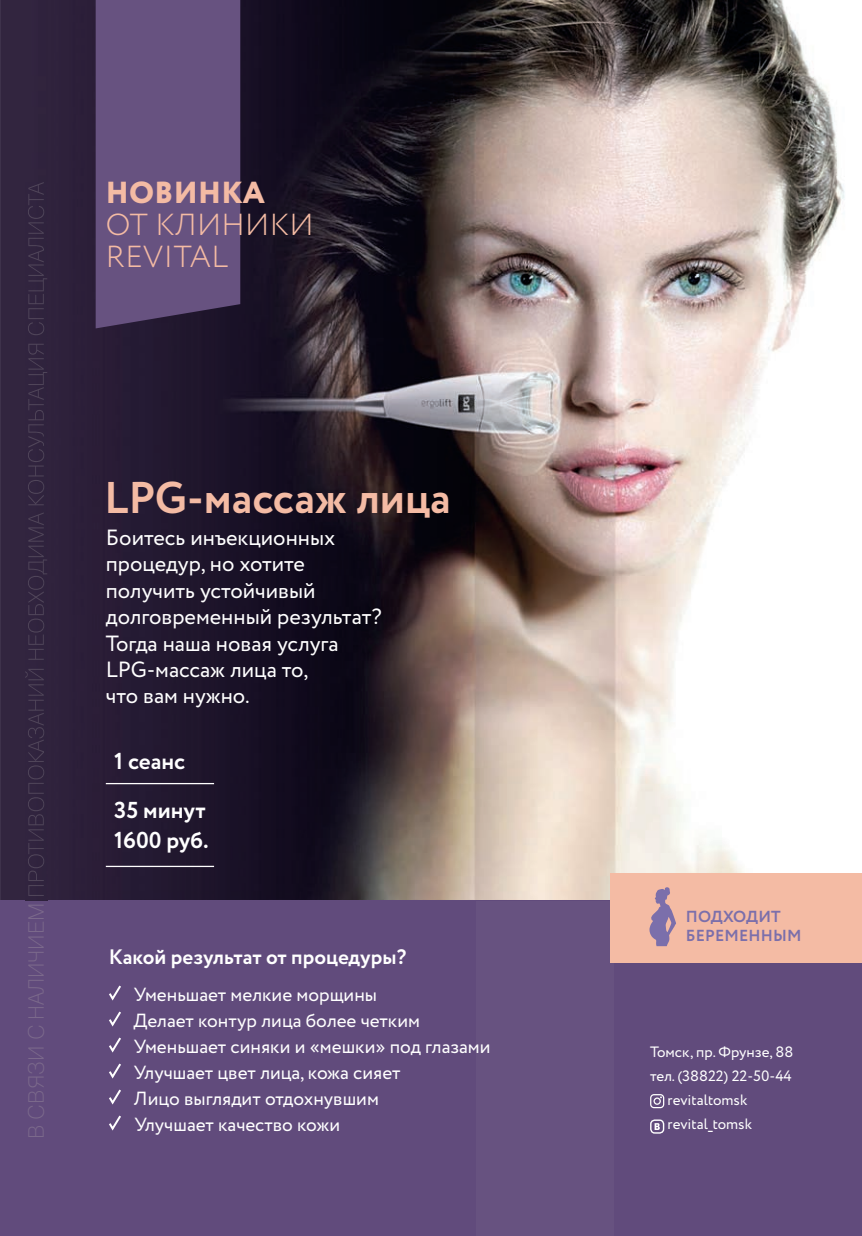
<style>
.page{position:relative;width:862px;height:1236px;background:#fff}
.page>*{position:absolute;margin:0;border:0;box-sizing:border-box;transform-origin:0 0}
.t1{font:700 44.4px "Circe";color:#f4bba4}
.t2{font:300 30.4px/32.4px "Circe";letter-spacing:.01em;color:#f4bba4}
.t3{font:800 30.4px "Circe";letter-spacing:.01em;color:#f4bba4}
.t4{font:700 23px "Circe";color:#fff}
.t5{font:22px/26.4px "Circe";color:#fff}
.t6{font:700 21px "Circe";color:#fff}
.t7{font:19px/26px "Circe";color:#fff}
.t8{font:700 16px/19.2px "Circe";letter-spacing:.01em;color:#7b6fab}
.t9{font:15px "Circe";color:#fff}
</style>
<div class="page">
<img style="left:0;top:0;width:862px;height:901px">
<div style="left:0;top:901px;width:862px;height:335px;background:#614b7c"></div>
<hr style="left:106px;top:783px;width:108px;height:1px;background:#fff">
<hr style="left:106px;top:866px;width:108px;height:1px;background:#fff">
<svg style="left:650px;top:1094px;width:14px;height:14px"></svg>
<svg style="left:654px;top:1123px;width:6px;height:7px"></svg>
<div style="left:650px;top:1119px;width:14px;height:15px;border:1px solid #fff;border-radius:4px"></div>
<img style="left:25px;top:182px;width:22px;height:719px">
<div style="left:476px;top:901px;width:138px;height:335px;background:#675280"></div>
<svg style="left:109px;top:985px;width:12px;height:16px"></svg>
<svg style="left:109px;top:1011px;width:12px;height:16px"></svg>
<svg style="left:109px;top:1037px;width:12px;height:16px"></svg>
<svg style="left:109px;top:1063px;width:12px;height:16px"></svg>
<svg style="left:109px;top:1089px;width:12px;height:16px"></svg>
<svg style="left:109px;top:1115px;width:12px;height:16px"></svg>
<div style="left:610px;top:874px;width:252px;height:89px;background:#f4bba4"></div>
<svg style="left:649px;top:887px;width:27px;height:59px"></svg>
<div style="left:96px;top:0;width:144px;height:328px;background:#675280"></div>
<h2 class="t3" style="left:106px;top:172px;width:160px">НОВИНКА</h2>
<h2 class="t2" style="left:106px;top:209px;width:209px">ОТ КЛИНИКИ<br>REVITAL</h2>
<h1 class="t1" style="left:104px;top:468px;width:348px">LPG-массаж лица</h1>
<p class="t5" style="left:106px;top:525px;width:277px">Боитесь инъекционных процедур, но хотите получить устойчивый долговременный результат?<br>Тогда наша новая услуга<br>LPG-массаж лица то,<br>что вам нужно.</p>
<p class="t4" style="left:114px;top:746px;width:73px">1 сеанс</p>
<p class="t4" style="left:114px;top:794px;width:93px">35 минут</p>
<p class="t4" style="left:114px;top:825px;width:96px">1600 руб.</p>
<p class="t6" style="left:109px;top:942px;width:299px">Какой результат от процедуры?</p>
<p class="t7" style="left:133px;top:982px;width:358px">Уменьшает мелкие морщины<br>Делает контур лица более четким<br>Уменьшает синяки и «мешки» под глазами<br>Улучшает цвет лица, кожа сияет<br>Лицо выглядит отдохнувшим<br>Улучшает качество кожи</p>
<p class="t8" style="left:686px;top:908px;width:117px">ПОДХОДИТ<br>БЕРЕМЕННЫМ</p>
<p class="t9" style="left:650px;top:1042px;width:145px">Томск, пр. Фрунзе, 88</p>
<p class="t9" style="left:650px;top:1066px;width:143px">тел. (38822) 22-50-44</p>
<p class="t9" style="left:667px;top:1090px;width:81px">revitaltomsk</p>
<p class="t9" style="left:667px;top:1114px;width:86px">revital_tomsk</p>
</div>
